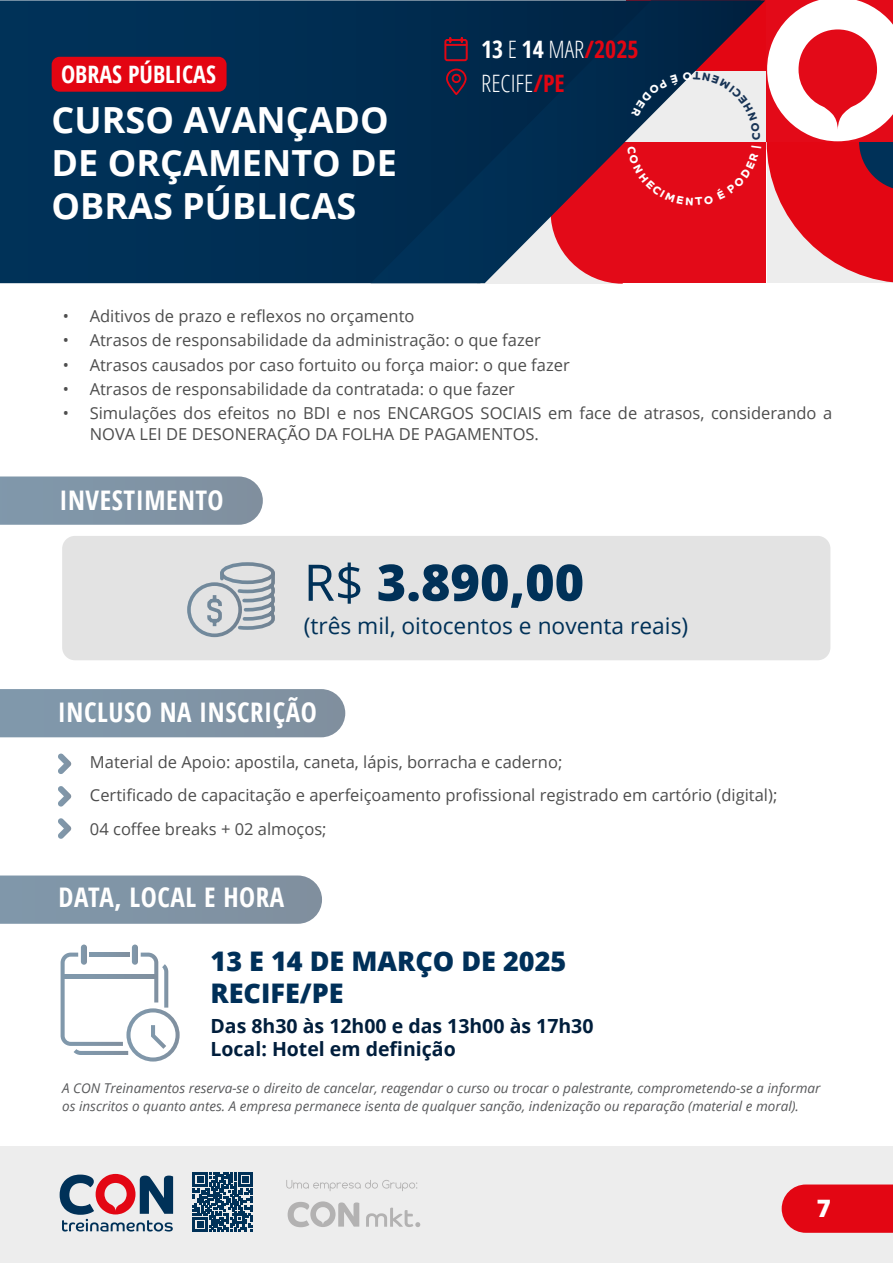
<style>
.page{position:relative;width:893px;height:1263px;background:#fff}
.page>*{position:absolute;margin:0;border:0;box-sizing:border-box;transform-origin:0 0}
.t1{font:800 50.4px "Open Sans";color:#003158}
.t2{font:700 36px/43.2px "Open Sans";color:#fff}
.t3{font:700 condensed 27px "Open Sans";letter-spacing:.02em;color:#fff}
.t4{font:800 27px/32.4px "Open Sans";color:#003059}
.t5{font:300 condensed 24px/34.5px "Open Sans";color:#fff}
.t6{font:700 condensed 24px "Open Sans";color:#fff}
.t7{font:800 24px "Open Sans";color:#fff}
.t8{font:22.8px "Open Sans";color:#003158}
.t9{font:700 19.5px/23.4px "Open Sans";color:#001e3c}
.t10{font:16.5px/33.8px "Open Sans";color:#4d4d4d}
.t11{font:italic 13.5px/18px "Open Sans";color:#58595b}
.s1{font-weight:700}
.s2{font-weight:700;color:#e30512}
.s3{font-weight:400}
</style>
<div class="page">
<div style="left:0;top:1146px;width:893px;height:117px;background:#ededed"></div>
<svg style="left:782px;top:1184px;width:111px;height:49px;background:#e3131f"></svg>
<svg style="left:286px;top:1180px;width:131px;height:11px"></svg>
<svg style="left:366px;top:1207px;width:54px;height:20px"></svg>
<svg style="left:288px;top:1201px;width:71px;height:26px"></svg>
<svg style="left:60px;top:1174px;width:113px;height:57px"></svg>
<svg style="left:193px;top:1172px;width:60px;height:60px"></svg>
<div style="left:0;top:0;width:371px;height:283px;background:#003055"></div>
<svg style="left:371px;top:0;width:394px;height:283px;background:#113051"></svg>
<svg style="left:767px;top:0;width:126px;height:283px"></svg>
<svg style="left:444px;top:37px;width:24px;height:25px"></svg>
<svg style="left:446px;top:69px;width:21px;height:26px"></svg>
<div style="left:52px;top:57px;width:175px;height:35px;background:#e30512;border-radius:8px"></div>
<div style="left:62px;top:536px;width:768px;height:124px;background:#e3e3e3;border-radius:13px"></div>
<div style="left:220px;top:562px;width:55px;height:22px;border:4px solid #fff;border-radius:50%"></div>
<svg style="left:187px;top:569px;width:88px;height:69px"></svg>
<div style="left:0;top:476px;width:263px;height:49px;background:#8095a6"></div>
<svg style="left:58px;top:753px;width:13px;height:21px"></svg>
<svg style="left:58px;top:786px;width:13px;height:20px"></svg>
<svg style="left:58px;top:818px;width:13px;height:21px"></svg>
<div style="left:0;top:689px;width:345px;height:48px;background:#8095a7"></div>
<div style="left:0;top:875px;width:322px;height:49px;background:#8094a5"></div>
<svg style="left:61px;top:944px;width:119px;height:117px"></svg>
<svg style="left:551px;top:72px;width:210px;height:212px;background:#b03d4d"></svg>
<h3 class="t6" style="left:61px;top:58px;width:156px">OBRAS PÚBLICAS</h3>
<h2 class="t2" style="left:52px;top:97px;width:347px">CURSO AVANÇADO<br>DE ORÇAMENTO DE<br>OBRAS PÚBLICAS</h2>
<h3 class="t5" style="left:481px;top:31px;width:159px"><span class="s1">13</span> E <span class="s1">14</span> MAR<span class="s2">/2025<br></span>RECIFE<span class="s2">/PE</span></h3>
<p class="t10" style="left:63px;top:298px;width:353px">• Aditivos de prazo e reflexos no orçamento</p>
<p class="t10" style="left:63px;top:323px;width:480px">• Atrasos de responsabilidade da administração: o que fazer</p>
<p class="t10" style="left:63px;top:347px;width:508px">• Atrasos causados por caso fortuito ou força maior: o que fazer</p>
<p class="t10" style="left:63px;top:372px;width:454px">• Atrasos de responsabilidade da contratada: o que fazer</p>
<p class="t10" style="left:90px;top:402px;width:744px;line-height:21px;text-indent:-27px">• Simulações dos efeitos no BDI e nos ENCARGOS SOCIAIS em face de atrasos, considerando a<br>NOVA LEI DE DESONERAÇÃO DA FOLHA DE PAGAMENTOS.</p>
<h3 class="t3" style="left:60px;top:481px;width:165px">INVESTIMENTO</h3>
<h1 class="t1" style="left:304px;top:544px;width:282px"><span class="s3">R$</span> 3.890,00</h1>
<h3 class="t8" style="left:304px;top:610px;width:386px">(três mil, oitocentos e noventa reais)</h3>
<h3 class="t3" style="left:58px;top:693px;width:260px">INCLUSO NA INSCRIÇÃO</h3>
<p class="t10" style="left:90px;top:744px;width:689px">Material de Apoio: apostila, caneta, lápis, borracha e caderno;<br>Certificado de capacitação e aperfeiçoamento profissional registrado em cartório (digital);<br>04 coffee breaks + 02 almoços;</p>
<h3 class="t3" style="left:59px;top:879px;width:227px">DATA, LOCAL E HORA</h3>
<h3 class="t4" style="left:211px;top:943px;width:357px">13 E 14 DE MARÇO DE 2025<br>RECIFE/PE</h3>
<p class="t9" style="left:211px;top:1013px;width:384px">Das 8h30 às 12h00 e das 13h00 às 17h30<br>Local: Hotel em definição</p>
<p class="t11" style="left:62px;top:1079px;width:760px">A CON Treinamentos reserva-se o direito de cancelar, reagendar o curso ou trocar o palestrante, comprometendo-se a informar os inscritos o quanto antes. A empresa permanece isenta de qualquer sanção, indenização ou reparação (material e moral).</p>
<h3 class="t7" style="left:817px;top:1190px;width:16px">7</h3>
</div>
